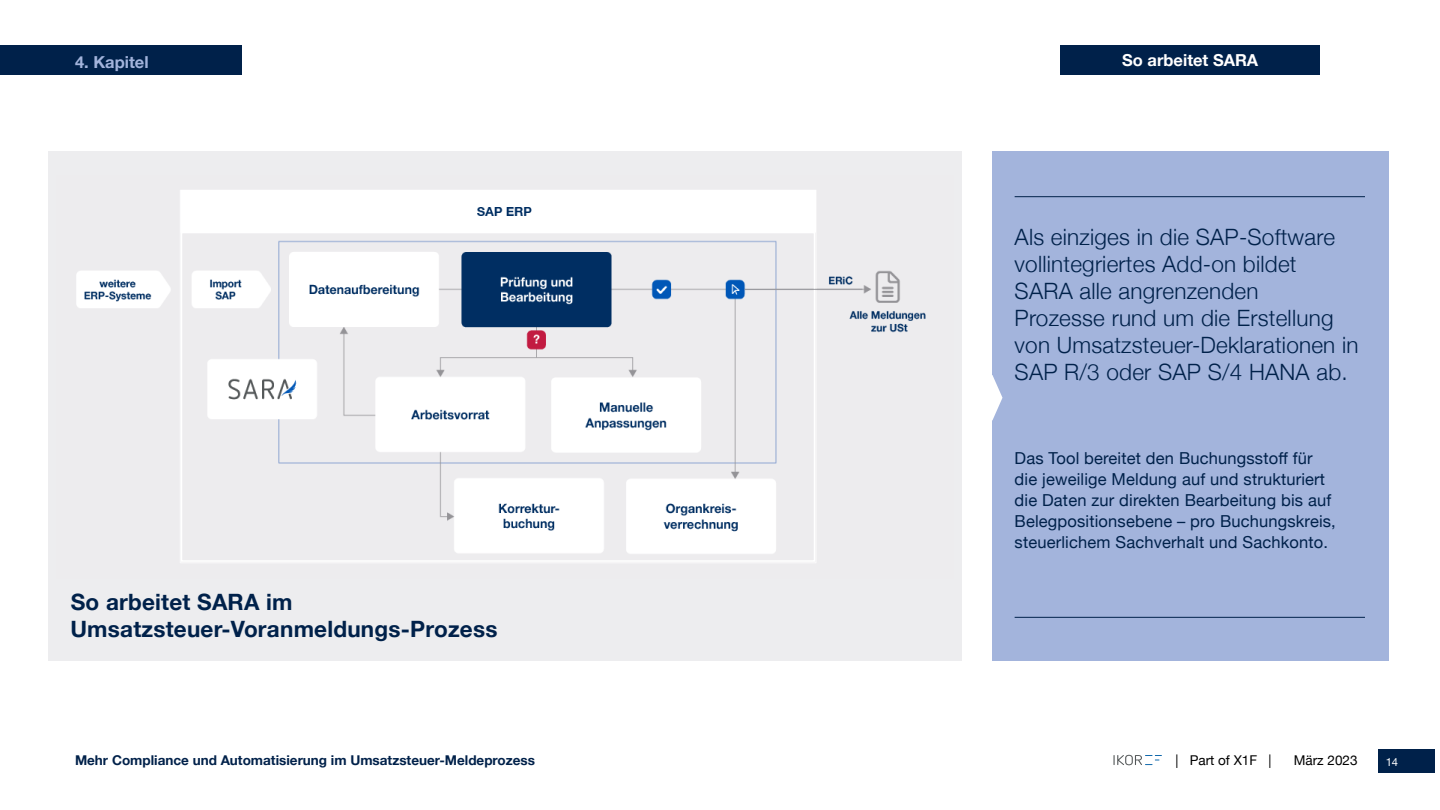
<style>
.page{position:relative;width:1440px;height:810px;background:#fff}
.page>*{position:absolute;margin:0;border:0;box-sizing:border-box;transform-origin:0 0}
.t1{font:300 22.5px/27px "Helvetica Neue";letter-spacing:.01em;color:#00214a}
.t2{font:700 22.5px/27px "Helvetica Neue";letter-spacing:.01em;color:#00214a}
.t3{font:16.5px/21px "Helvetica Neue";letter-spacing:.01em;color:#00214a}
.t4{font:700 16.5px "Helvetica Neue";color:#fff}
.t5{font:700 16.5px "Helvetica Neue";color:#a3b4dc}
.t6{font:700 13.5px "Helvetica Neue";color:#00214a}
.t7{font:13.5px "Helvetica Neue";color:#000}
.t8{font:11.25px "Helvetica Neue";color:#fff}
</style>
<div class="page">
<div style="left:48px;top:151px;width:914px;height:510px;background:#ededef"></div>
<img style="left:76px;top:190px;width:850px;height:373px">
<div style="left:181px;top:232px;width:634px;height:330px;border:2px solid #fff"></div>
<hr style="left:745px;top:289px;width:117px;height:1px;background:#9a9a9f">
<div style="left:1378px;top:749px;width:57px;height:24px;background:#00214a"></div>
<svg style="left:1114px;top:755px;width:48px;height:10px"></svg>
<div style="left:0;top:45px;width:242px;height:30px;background:#00214a"></div>
<div style="left:1061px;top:45px;width:259px;height:30px;background:#00214a"></div>
<div style="left:992px;top:151px;width:397px;height:510px;background:#a3b4dc"></div>
<svg style="left:992px;top:375px;width:11px;height:45px"></svg>
<hr style="left:1015px;top:617px;width:350px;height:1px;background:#00214a">
<hr style="left:1015px;top:196px;width:350px;height:1px;background:#00214a">
<p class="t5" style="left:75px;top:49px;width:75px">4. Kapitel</p>
<h1 class="t2" style="left:70px;top:589px;width:429px">So arbeitet SARA im<br>Umsatzsteuer-Voranmeldungs-Prozess</h1>
<p class="t4" style="left:1122px;top:47px;width:137px">So arbeitet SARA</p>
<h1 class="t1" style="left:1015px;top:222px;width:345px">Als einziges in die SAP-Software vollintegriertes Add-on bildet<br>SARA alle angrenzenden<br>Prozesse rund um die Erstellung von Umsatzsteuer-Deklarationen in<br>SAP R/3 oder SAP S/4 HANA ab.</h1>
<p class="t3" style="left:1015px;top:449px;width:323px">Das Tool bereitet den Buchungsstoff für die jeweilige Meldung auf und strukturiert die Daten zur direkten Bearbeitung bis auf Belegpositionsebene – pro Buchungskreis, steuerlichem Sachverhalt und Sachkonto.</p>
<p class="t6" style="left:75px;top:750px;width:462px">Mehr Compliance und Automatisierung im Umsatzsteuer-Meldeprozess</p>
<p class="t7" style="left:1175px;top:750px;width:98px">| Part of X1F |</p>
<p class="t7" style="left:1294px;top:750px;width:65px">März 2023</p>
<p class="t8" style="left:1386px;top:754px;width:14px">14</p>
</div>
